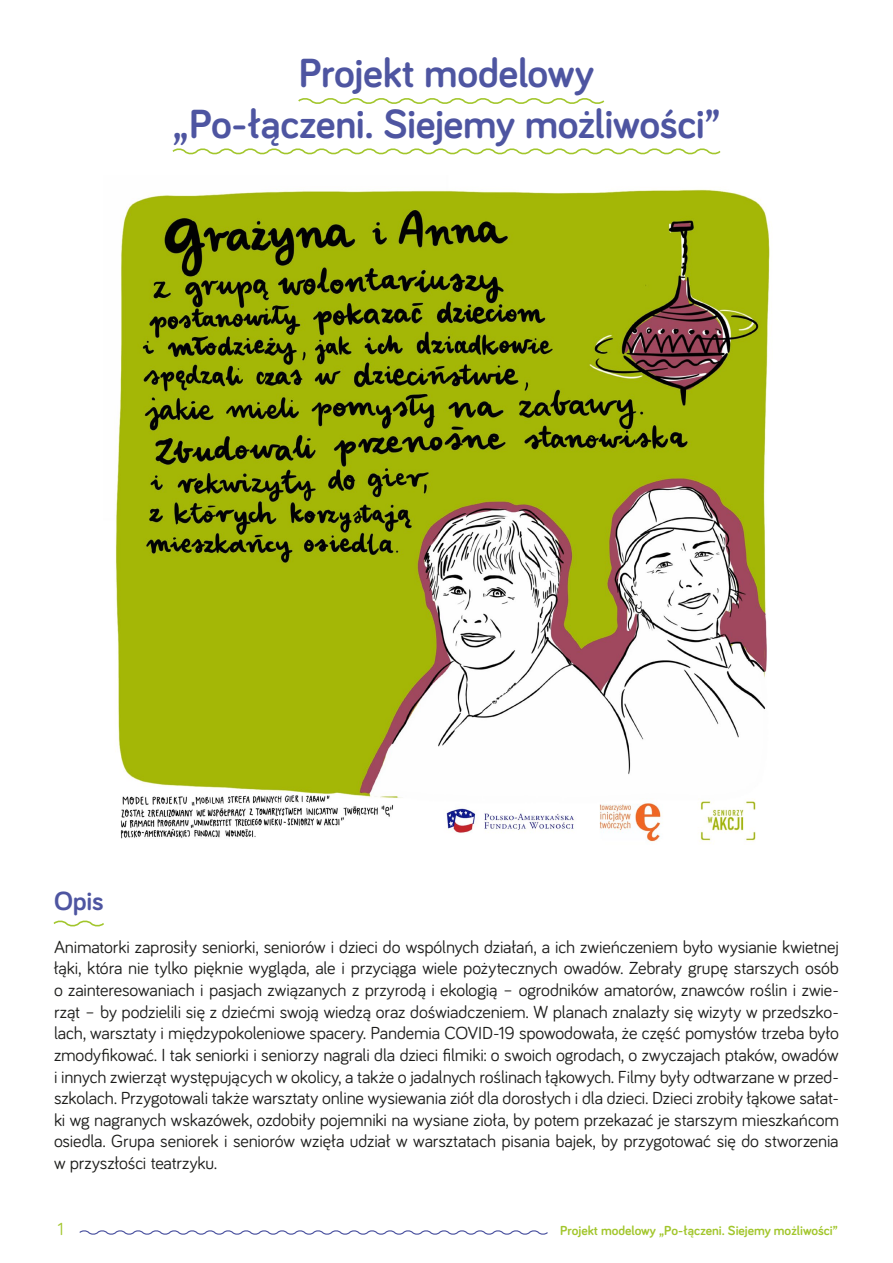
<style>
.page{position:relative;width:893px;height:1263px;background:#fff}
.page>*{position:absolute;margin:0;border:0;box-sizing:border-box;transform-origin:0 0}
.t1{font:700 42px/50.4px "Bariol";letter-spacing:-.01em;color:#4e55a1;text-align:center}
.t2{font:700 27px "Bariol";color:#4e55a1}
.t3{font:18px/21.6px "Bariol";letter-spacing:-.01em;color:#1d1d1b;text-align:justify}
.t4{font:18px "Bariol";color:#a2c62c}
.t5{font:700 13.5px "Bariol";color:#a2c62c}
</style>
<div class="page">
<svg style="left:79px;top:1230px;width:469px;height:5px"></svg>
<svg style="left:53px;top:920px;width:51px;height:7px"></svg>
<img style="left:115px;top:189px;width:655px;height:653px">
<svg style="left:298px;top:98px;width:307px;height:6px"></svg>
<svg style="left:172px;top:148px;width:549px;height:7px"></svg>
<h1 class="t1" style="left:173px;top:47px;width:548px">Projekt modelowy<br>„Po-łączeni. Siejemy możliwości”</h1>
<h2 class="t2" style="left:54px;top:882px;width:51px">Opis</h2>
<p class="t3" style="left:54px;top:935px;width:786px">Animatorki zaprosiły seniorki, seniorów i dzieci do wspólnych działań, a ich zwieńczeniem było wysianie kwietnej łąki, która nie tylko pięknie wygląda, ale i przyciąga wiele pożytecznych owadów. Zebrały grupę starszych osób o zainteresowaniach i pasjach związanych z przyrodą i ekologią – ogrodników amatorów, znawców roślin i zwie&shy;rząt – by podzielili się z dziećmi swoją wiedzą oraz doświadczeniem. W planach znalazły się wizyty w przedszko&shy;lach, warsztaty i międzypokoleniowe spacery. Pandemia COVID-19 spowodowała, że część pomysłów trzeba było zmodyfikować. I tak seniorki i seniorzy nagrali dla dzieci filmiki: o swoich ogrodach, o zwyczajach ptaków, owadów i innych zwierząt występujących w okolicy, a także o jadalnych roślinach łąkowych. Filmy były odtwarzane w przed&shy;szkolach. Przygotowali także warsztaty online wysiewania ziół dla dorosłych i dla dzieci. Dzieci zrobiły łąkowe sałat&shy;ki wg nagranych wskazówek, ozdobiły pojemniki na wysiane zioła, by potem przekazać je starszym mieszkańcom osiedla. Grupa seniorek i seniorów wzięła udział w warsztatach pisania bajek, by przygotować się do stworzenia w przyszłości teatrzyku.</p>
<p class="t4" style="left:57px;top:1216px;width:8px">1</p>
<p class="t5" style="left:560px;top:1221px;width:279px">Projekt modelowy „Po-łączeni. Siejemy możliwości”</p>
</div>
